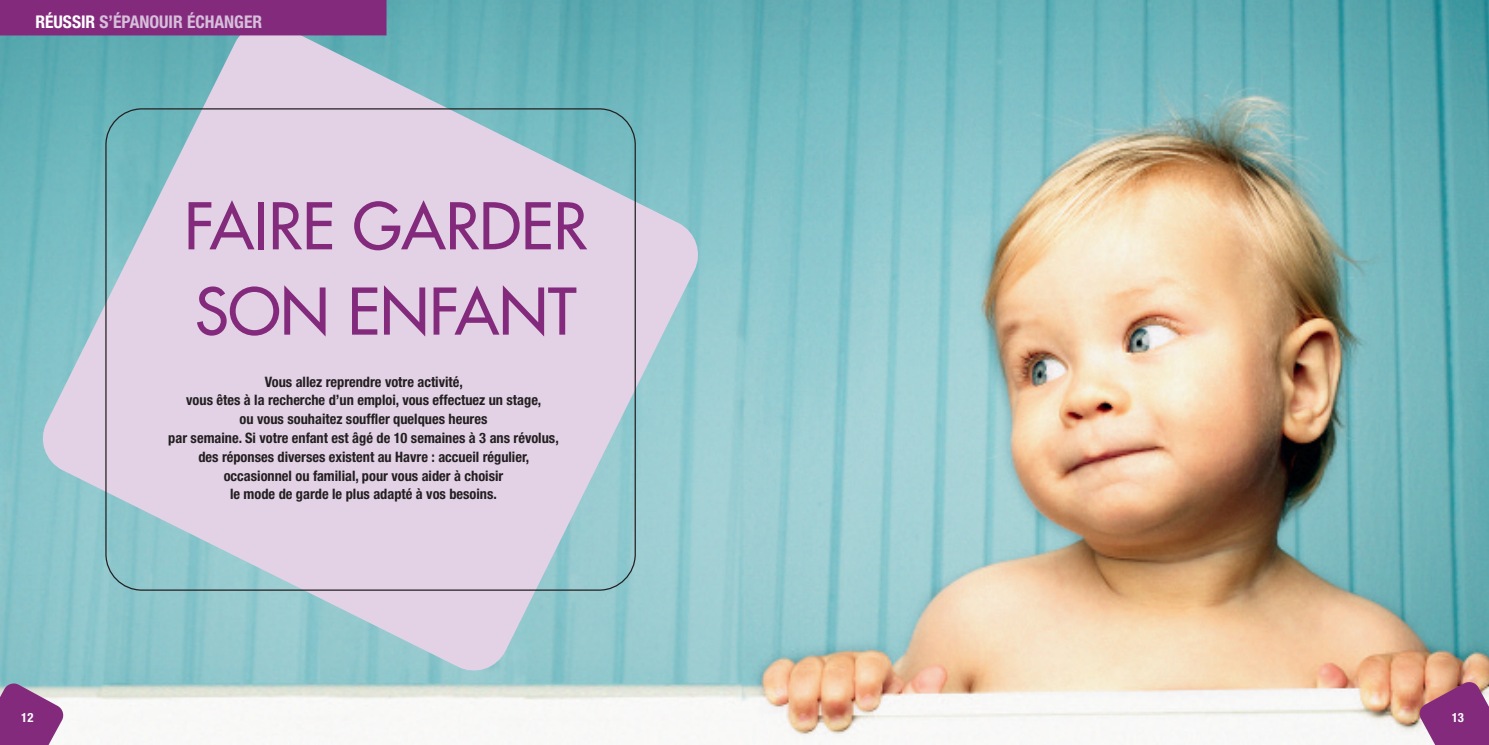
<style>
.page{position:relative;width:1489px;height:745px;background:#fff}
.page>*{position:absolute;margin:0;border:0;box-sizing:border-box;transform-origin:0 0}
.t1{font:62.5px/85.2px "Futura";color:#832a7d}
.t2{font:700 condensed 17.5px "Helvetica Neue";color:#d7bedb}
.t3{font:700 condensed 14.38px/18.8px "Helvetica Neue";color:#231f20;text-align:center}
.t4{font:700 condensed 12.75px "Helvetica Neue";letter-spacing:-.34em;color:#fff}
.s1{color:#fff}
.s2{color:#231f20}
</style>
<div class="page">
<img style="left:0;top:0;width:1488px;height:744px">
<svg style="left:1417px;top:679px;width:71px;height:65px;background:#9d5183"></svg>
<svg style="left:0;top:680px;width:66px;height:64px;background:#975f99"></svg>
<svg style="left:38px;top:18px;width:665px;height:657px;background:#93c2cb"></svg>
<svg style="left:105px;top:108px;width:531px;height:482px;background:#d2cdde"></svg>
<div style="left:0;top:0;width:386px;height:35px;background:#832a7d"></div>
<p class="t2" style="left:35px;top:15px;width:228px"><span class="s1">RÉUSSIR</span> S’ÉPANOUIR ÉCHANGER</p>
<h1 class="t1" style="left:184px;top:188px;width:405px">FAIRE GARDER<br>SON ENFANT</h1>
<p class="t3" style="left:168px;top:373px;width:392px">Vous allez reprendre votre activité,<br>vous êtes à la recherche d’un emploi, vous effectuez un stage,<br>ou vous souhaitez souffler quelques heures<br>par semaine. Si votre enfant est âgé de 10 semaines à 3 ans révolus, des réponses diverses existent au Havre : accueil régulier, occasionnel ou familial, pour vous aider à choisir<br>le mode de garde le plus adapté à vos besoins.</p>
<p class="t4" style="left:21px;top:712px;width:15px">1<span class="s2">1</span> 2<span class="s2">2</span></p>
<p class="t4" style="left:1451px;top:712px;width:15px">1<span class="s2">1</span> 3<span class="s2">3</span></p>
</div>
